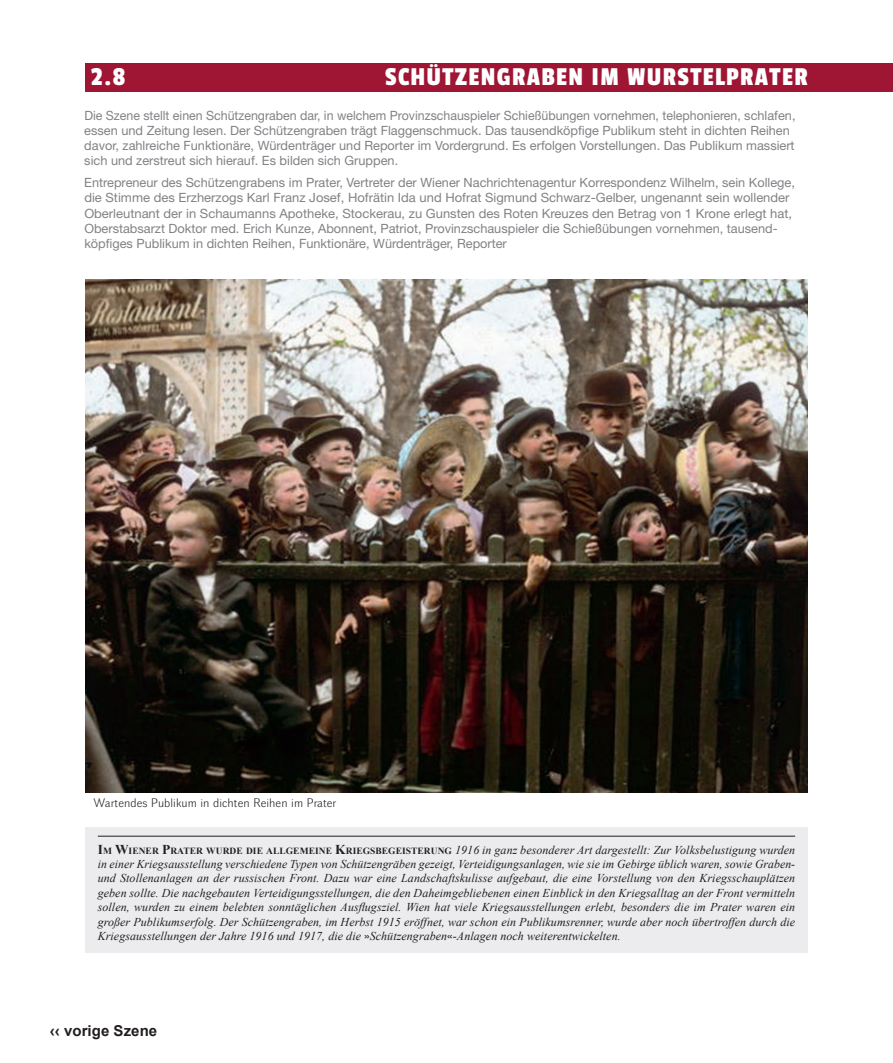
<style>
.page{position:relative;width:893px;height:1063px;background:#fff}
.page>*{position:absolute;margin:0;border:0;box-sizing:border-box;transform-origin:0 0}
.t1{font:27px "Passion One";letter-spacing:.05em;color:#fff}
.t2{font:700 15px "Arial";letter-spacing:.005em;color:#221e1f}
.t3{font:12.75px/15.3px "Helvetica Neue";color:#808285}
.t4{font:italic 12px/14.4px "Times New Roman";letter-spacing:.005em;color:#231f20;text-align:justify}
.t5{font:12px "Walbaum Grotesk 32 Pro";letter-spacing:.005em;color:#231f20}
.s1{font-weight:700;font-style:normal;font-size:13.5px}
.s2{font-weight:700;font-style:normal;font-size:9.45px}
.s3{font-family:"Helvetica Neue";font-style:normal}
</style>
<div class="page">
<div style="left:85px;top:63px;width:808px;height:28px;background:#9e1633"></div>
<div style="left:85px;top:827px;width:723px;height:126px;background:#ececee"></div>
<hr style="left:98px;top:836px;width:697px;height:1px;background:#231f20">
<img style="left:85px;top:279px;width:723px;height:513px">
<h1 class="t1" style="left:91px;top:63px;width:36px">2.8</h1>
<h1 class="t1" style="left:385px;top:63px;width:424px">SCHÜTZENGRABEN IM WURSTELPRATER</h1>
<p class="t3" style="left:84px;top:107px;width:713px">Die Szene stellt einen Schützengraben dar, in welchem Provinzschauspieler Schießübungen vornehmen, telephonieren, schlafen, essen und Zeitung lesen. Der Schützengraben trägt Flaggenschmuck. Das tausendköpfige Publikum steht in dichten Reihen davor, zahlreiche Funktionäre, Würdenträger und Reporter im Vordergrund. Es erfolgen Vorstellungen. Das Publikum massiert sich und zerstreut sich hierauf. Es bilden sich Gruppen.</p>
<p class="t3" style="left:84px;top:175px;width:712px">Entrepreneur des Schützengrabens im Prater, Vertreter der Wiener Nachrichtenagentur Korrespondenz Wilhelm, sein Kollege, die Stimme des Erzherzogs Karl Franz Josef, Hofrätin Ida und Hofrat Sigmund Schwarz-Gelber, ungenannt sein wollender Oberleutnant der in Schaumanns Apotheke, Stockerau, zu Gunsten des Roten Kreuzes den Betrag von 1 Krone erlegt hat, Oberstabsarzt Doktor med. Erich Kunze, Abonnent, Patriot, Provinzschauspieler die Schießübungen vornehmen, tausend&shy;köpfiges Publikum in dichten Reihen, Funktionäre, Würdenträger, Reporter</p>
<p class="t5" style="left:94px;top:796px;width:244px">Wartendes Publikum in dichten Reihen im Prater</p>
<p class="t4" style="left:98px;top:842px;width:699px"><span class="s1">I</span><span class="s2">M</span> <span class="s1">W</span><span class="s2">IENER</span> <span class="s1">P</span><span class="s2">RATER WURDE DIE ALLGEMEINE</span> <span class="s1">K</span><span class="s2">RIEGSBEGEISTERUNG</span> 1916 in ganz besonderer Art dargestellt: Zur Volksbelustigung wurden in einer Kriegsausstellung verschiedene Typen von Schützengräben gezeigt, Verteidigungsanlagen, wie sie im Gebirge üblich waren, sowie Graben&shy;und Stollenanlagen an der russischen Front. Dazu war eine Landschaftskulisse aufgebaut, die eine Vorstellung von den Kriegsschauplätzen geben sollte. Die nachgebauten Verteidigungsstellungen, die den Daheimgebliebenen einen Einblick in den Kriegsalltag an der Front vermitteln sollen, wurden zu einem belebten sonntäglichen Ausflugsziel. Wien hat viele Kriegsausstellungen erlebt, besonders die im Prater waren ein großer Publikumserfolg. Der Schützengraben, im Herbst 1915 eröffnet, war schon ein Publikumsrenner, wurde aber noch übertroffen durch die Kriegsausstellungen der Jahre 1916 und 1917, die die <span class="s3">»</span>Schützengraben<span class="s3">«</span>-Anlagen noch weiterentwickelten.</p>
<p class="t2" style="left:50px;top:1020px;width:109px">‹‹ vorige Szene</p>
</div>
